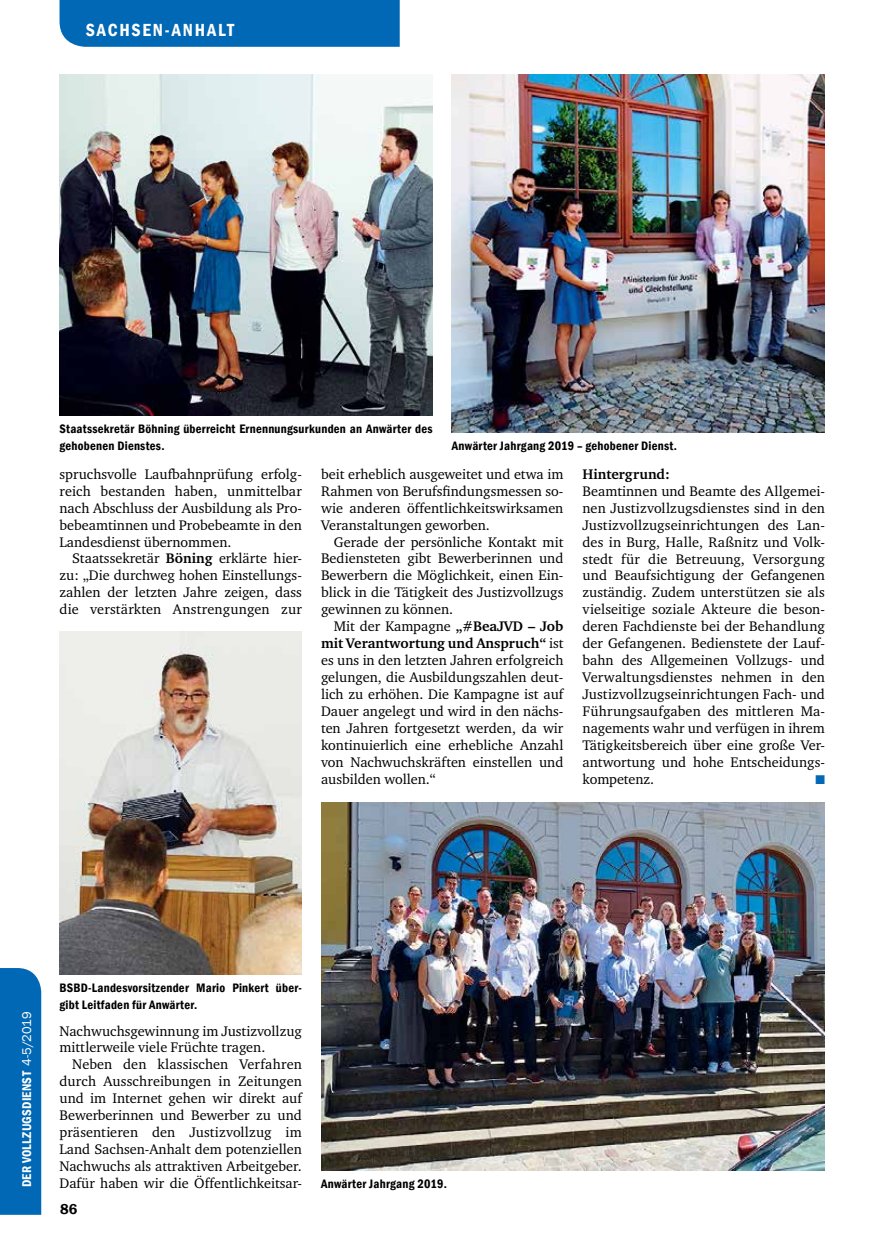
<style>
.page{position:relative;width:876px;height:1251px;background:#fff}
.page>*{position:absolute;margin:0;border:0;box-sizing:border-box;transform-origin:0 0}
.t1{font:600 condensed 18px "Franklin Gothic";letter-spacing:.1em;color:#fff}
.t2{font:600 14.7px "Franklin Gothic";color:#000}
.t3{font:14.25px/17px "Charter ITC";color:#000}
.t4{font:700 14.25px "Charter ITC";color:#000}
.t5{font:600 condensed 13.05px "Franklin Gothic";letter-spacing:.015em;color:#fff}
.t6{font:600 condensed 12.6px/17px "Franklin Gothic";letter-spacing:.02em;color:#000}
.t7{font:12.6px "Zapf Dingbats";color:#0068b5}
.s1{font-weight:700}
.s2{font-weight:400}
.s3{font-weight:400;font-stretch:normal}
</style>
<div class="page">
<div style="left:0;top:968px;width:41px;height:246px;background:#0068b5"></div>
<div style="left:60px;top:0;width:340px;height:47px;background:#0068b5"></div>
<img style="left:60px;top:74px;width:373px;height:341px">
<img style="left:452px;top:74px;width:373px;height:358px">
<img style="left:321px;top:802px;width:504px;height:368px">
<img style="left:60px;top:631px;width:242px;height:343px">
<p class="t1" style="left:86px;top:18px;width:150px">SACHSEN-ANHALT</p>
<p class="t6" style="left:60px;top:420px;width:375px">Staatssekretär Böhning überreicht Ernennungsurkunden an Anwärter des gehobenen Dienstes.</p>
<p class="t6" style="left:452px;top:437px;width:227px">Anwärter Jahrgang 2019 – gehobener Dienst.</p>
<p class="t3" style="left:321px;top:465px;width:244px">beit erheblich ausgeweitet und etwa im</p>
<p class="t3" style="left:321px;top:482px;width:244px">Rahmen von Berufsfindungsmessen so-</p>
<p class="t3" style="left:321px;top:499px;width:244px">wie anderen öffentlichkeitswirksamen</p>
<p class="t3" style="left:321px;top:516px;width:170px">Veranstaltungen geworben.</p>
<p class="t3" style="left:334px;top:533px;width:231px">Gerade der persönliche Kontakt mit</p>
<p class="t3" style="left:321px;top:550px;width:244px">Bediensteten gibt Bewerberinnen und</p>
<p class="t3" style="left:321px;top:567px;width:244px">Bewerbern die Möglichkeit, einen Ein-</p>
<p class="t3" style="left:321px;top:584px;width:244px">blick in die Tätigkeit des Justizvollzugs</p>
<p class="t3" style="left:321px;top:601px;width:134px">gewinnen zu können.</p>
<p class="t3" style="left:334px;top:618px;width:231px">Mit der Kampagne <span class="s1">„#BeaJVD – Job</span></p>
<p class="t4" style="left:321px;top:634px;width:244px">mit Verantwortung und Anspruch“ <span class="s2">ist</span></p>
<p class="t3" style="left:321px;top:651px;width:244px">es uns in den letzten Jahren erfolgreich</p>
<p class="t3" style="left:321px;top:668px;width:244px">gelungen, die Ausbildungszahlen deut-</p>
<p class="t3" style="left:321px;top:685px;width:244px">lich zu erhöhen. Die Kampagne ist auf</p>
<p class="t3" style="left:321px;top:702px;width:243px">Dauer angelegt und wird in den nächs-</p>
<p class="t3" style="left:321px;top:719px;width:244px">ten Jahren fortgesetzt werden, da wir</p>
<p class="t3" style="left:321px;top:736px;width:244px">kontinuierlich eine erhebliche Anzahl</p>
<p class="t3" style="left:321px;top:753px;width:244px">von Nachwuchskräften einstellen und</p>
<p class="t3" style="left:321px;top:770px;width:116px">ausbilden wollen.“</p>
<p class="t3" style="left:60px;top:465px;width:244px">spruchsvolle Laufbahnprüfung erfolg-</p>
<p class="t3" style="left:60px;top:482px;width:244px">reich bestanden haben, unmittelbar</p>
<p class="t3" style="left:60px;top:499px;width:244px">nach Abschluss der Ausbildung als Pro-</p>
<p class="t3" style="left:60px;top:516px;width:244px">bebeamtinnen und Probebeamte in den</p>
<p class="t3" style="left:60px;top:533px;width:173px">Landesdienst übernommen.</p>
<p class="t3" style="left:72px;top:550px;width:231px">Staatssekretär <span class="s1">Böning</span> erklärte hier-</p>
<p class="t3" style="left:60px;top:567px;width:244px">zu: „Die durchweg hohen Einstellungs-</p>
<p class="t3" style="left:60px;top:584px;width:244px">zahlen der letzten Jahre zeigen, dass</p>
<p class="t3" style="left:60px;top:601px;width:244px">die verstärkten Anstrengungen zur</p>
<p class="t3" style="left:583px;top:465px;width:244px"><span class="s1">Hintergrund:<br></span>Beamtinnen und Beamte des Allgemei&shy;nen Justizvollzugsdienstes sind in den Justizvollzugseinrichtungen des Lan&shy;des in Burg, Halle, Raßnitz und Volk&shy;stedt für die Betreuung, Versorgung und Beaufsichtigung der Gefangenen zuständig. Zudem unterstützen sie als vielseitige soziale Akteure die beson&shy;deren Fachdienste bei der Behandlung der Gefangenen. Bedienstete der Lauf&shy;bahn des Allgemeinen Vollzugs- und Verwaltungsdienstes nehmen in den Justizvollzugseinrichtungen Fach- und Führungsaufgaben des mittleren Ma&shy;nagements wahr und verfügen in ihrem Tätigkeitsbereich über eine große Ver&shy;antwortung und hohe Entscheidungs&shy;kompetenz.</p>
<p class="t7" style="left:815px;top:773px;width:11px">■</p>
<p class="t5" style="left:18px;top:1186px;width:177px;rotate:-90deg">DER VOLLZUGSDIENST <span class="s3">4-5/2019</span></p>
<p class="t6" style="left:60px;top:979px;width:244px">BSBD-Landesvorsitzender Mario Pinkert über&shy;gibt Leitfaden für Anwärter.</p>
<p class="t3" style="left:60px;top:1021px;width:244px">Nachwuchsgewinnung im Justizvollzug</p>
<p class="t3" style="left:60px;top:1038px;width:207px">mittlerweile viele Früchte tragen.</p>
<p class="t3" style="left:72px;top:1055px;width:231px">Neben den klassischen Verfahren</p>
<p class="t3" style="left:60px;top:1072px;width:244px">durch Ausschreibungen in Zeitungen</p>
<p class="t3" style="left:60px;top:1089px;width:244px">und im Internet gehen wir direkt auf</p>
<p class="t3" style="left:60px;top:1106px;width:244px">Bewerberinnen und Bewerber zu und</p>
<p class="t3" style="left:60px;top:1123px;width:244px">präsentieren den Justizvollzug im</p>
<p class="t3" style="left:60px;top:1140px;width:244px">Land Sachsen-Anhalt dem potenziellen</p>
<p class="t3" style="left:60px;top:1157px;width:244px">Nachwuchs als attraktiven Arbeitgeber.</p>
<p class="t3" style="left:60px;top:1174px;width:244px">Dafür haben wir die Öffentlichkeitsar-</p>
<p class="t2" style="left:60px;top:1200px;width:19px">86</p>
<p class="t6" style="left:321px;top:1174px;width:127px">Anwärter Jahrgang 2019.</p>
</div>
